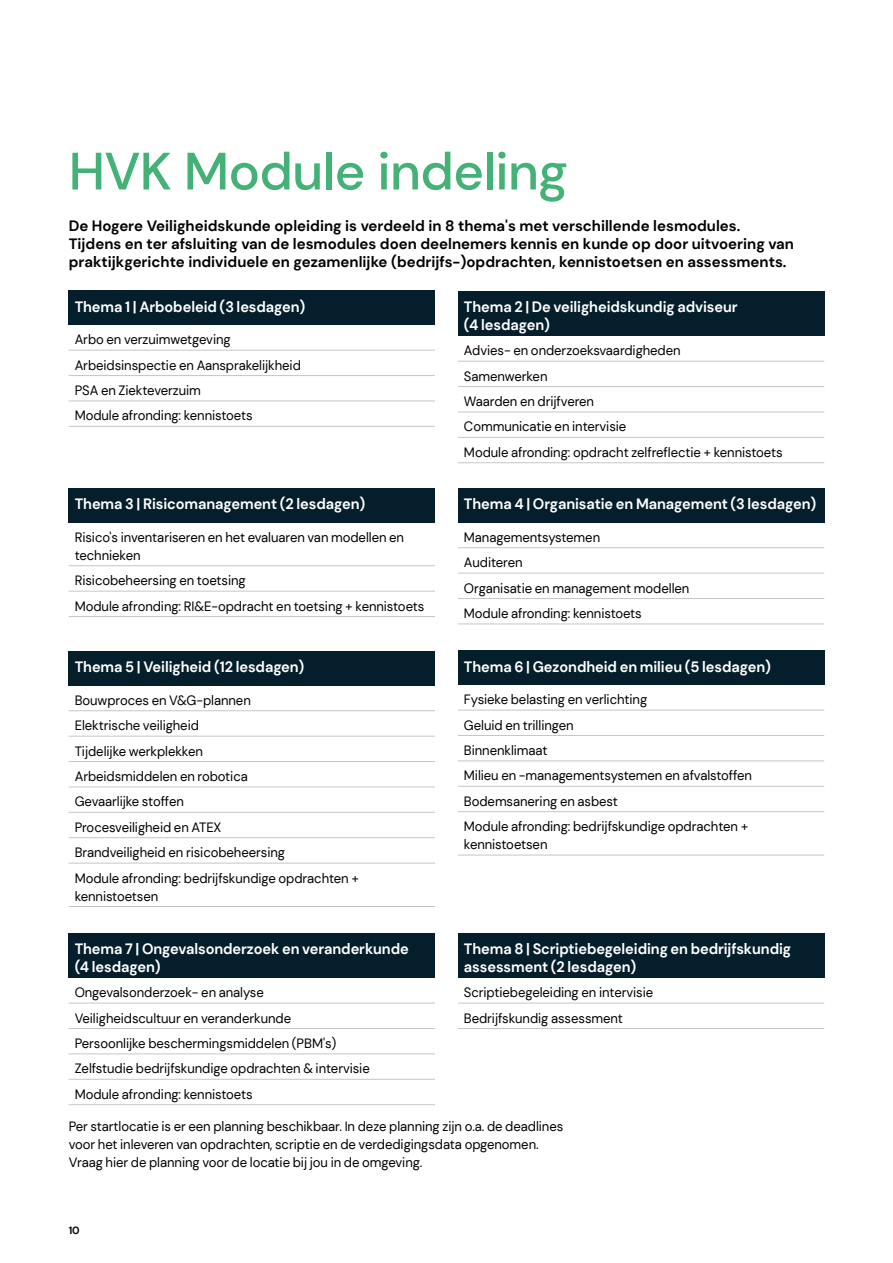
<style>
.page{position:relative;width:893px;height:1263px;background:#fff}
.page>*{position:absolute;margin:0;border:0;box-sizing:border-box;transform-origin:0 0}
.t1{font:500 52.5px "DM Sans";letter-spacing:-.01em;color:#44b276}
.t2{font:700 15px/18px "DM Sans";letter-spacing:-.005em;color:#fff}
.t3{font:700 15px/18px "DM Sans";color:#000}
.t4{font:13.5px/25.3px "DM Sans";letter-spacing:-.005em;color:#000}
.t5{font:700 10.5px "DM Sans";color:#000}
</style>
<div class="page">
<div style="left:69px;top:291px;width:366px;height:34px;background:#041e2b"></div>
<hr style="left:69px;top:350px;width:366px;height:1px;background:#c5c7c7">
<hr style="left:69px;top:375px;width:366px;height:1px;background:#c5c7c7">
<hr style="left:69px;top:401px;width:366px;height:1px;background:#c5c7c7">
<hr style="left:69px;top:426px;width:366px;height:1px;background:#c5c7c7">
<div style="left:69px;top:488px;width:366px;height:34px;background:#041e2b"></div>
<hr style="left:69px;top:565px;width:366px;height:1px;background:#c5c7c7">
<hr style="left:69px;top:591px;width:366px;height:1px;background:#c5c7c7">
<hr style="left:69px;top:616px;width:366px;height:1px;background:#c5c7c7">
<div style="left:69px;top:651px;width:366px;height:34px;background:#041e2b"></div>
<hr style="left:69px;top:710px;width:366px;height:1px;background:#c5c7c7">
<hr style="left:69px;top:736px;width:366px;height:1px;background:#c5c7c7">
<hr style="left:69px;top:761px;width:366px;height:1px;background:#c5c7c7">
<hr style="left:69px;top:786px;width:366px;height:1px;background:#c5c7c7">
<hr style="left:69px;top:812px;width:366px;height:1px;background:#c5c7c7">
<hr style="left:69px;top:837px;width:366px;height:1px;background:#c5c7c7">
<hr style="left:69px;top:863px;width:366px;height:1px;background:#c5c7c7">
<hr style="left:69px;top:906px;width:366px;height:1px;background:#c5c7c7">
<div style="left:458px;top:291px;width:366px;height:45px;background:#041e2b"></div>
<hr style="left:458px;top:361px;width:366px;height:1px;background:#c5c7c7">
<hr style="left:458px;top:386px;width:366px;height:1px;background:#c5c7c7">
<hr style="left:458px;top:412px;width:366px;height:1px;background:#c5c7c7">
<hr style="left:458px;top:437px;width:366px;height:1px;background:#c5c7c7">
<hr style="left:458px;top:462px;width:366px;height:1px;background:#c5c7c7">
<div style="left:458px;top:488px;width:366px;height:34px;background:#041e2b"></div>
<hr style="left:458px;top:547px;width:366px;height:1px;background:#c5c7c7">
<hr style="left:458px;top:573px;width:366px;height:1px;background:#c5c7c7">
<hr style="left:458px;top:598px;width:366px;height:1px;background:#c5c7c7">
<hr style="left:458px;top:623px;width:366px;height:1px;background:#c5c7c7">
<div style="left:458px;top:651px;width:366px;height:34px;background:#041e2b"></div>
<hr style="left:458px;top:710px;width:366px;height:1px;background:#c5c7c7">
<hr style="left:458px;top:735px;width:366px;height:1px;background:#c5c7c7">
<hr style="left:458px;top:760px;width:366px;height:1px;background:#c5c7c7">
<hr style="left:458px;top:786px;width:366px;height:1px;background:#c5c7c7">
<hr style="left:458px;top:811px;width:366px;height:1px;background:#c5c7c7">
<hr style="left:458px;top:855px;width:366px;height:1px;background:#c5c7c7">
<div style="left:69px;top:933px;width:366px;height:45px;background:#041e2b"></div>
<hr style="left:69px;top:1003px;width:366px;height:1px;background:#c5c7c7">
<hr style="left:69px;top:1028px;width:366px;height:1px;background:#c5c7c7">
<hr style="left:69px;top:1053px;width:366px;height:1px;background:#c5c7c7">
<hr style="left:69px;top:1079px;width:366px;height:1px;background:#c5c7c7">
<hr style="left:69px;top:1104px;width:366px;height:1px;background:#c5c7c7">
<div style="left:458px;top:933px;width:366px;height:45px;background:#041e2b"></div>
<hr style="left:458px;top:1003px;width:366px;height:1px;background:#c5c7c7">
<hr style="left:458px;top:1028px;width:366px;height:1px;background:#c5c7c7">
<h1 class="t1" style="left:69px;top:138px;width:501px">HVK Module indeling</h1>
<p class="t3" style="left:69px;top:216px;width:727px">De Hogere Veiligheidskunde opleiding is verdeeld in 8 thema's met verschillende lesmodules.<br>Tijdens en ter afsluiting van de lesmodules doen deelnemers kennis en kunde op door uitvoering van praktijkgerichte individuele en gezamenlijke (bedrijfs-)opdrachten, kennistoetsen en assessments.</p>
<p class="t2" style="left:75px;top:297px;width:232px">Thema 1 | Arbobeleid (3 lesdagen)</p>
<p class="t4" style="left:75px;top:327px;width:228px">Arbo en verzuimwetgeving<br>Arbeidsinspectie en Aansprakelijkheid<br>PSA en Ziekteverzuim<br>Module afronding: kennistoets</p>
<p class="t2" style="left:464px;top:297px;width:275px">Thema 2 | De veiligheidskundig adviseur (4 lesdagen)</p>
<p class="t4" style="left:464px;top:338px;width:320px">Advies- en onderzoeksvaardigheden<br>Samenwerken<br>Waarden en drijfveren<br>Communicatie en intervisie<br>Module afronding: opdracht zelfreflectie + kennistoets</p>
<p class="t2" style="left:464px;top:495px;width:354px">Thema 4 | Organisatie en Management (3 lesdagen)</p>
<p class="t4" style="left:464px;top:524px;width:227px">Managementsystemen<br>Auditeren<br>Organisatie en management modellen<br>Module afronding: kennistoets</p>
<p class="t2" style="left:464px;top:657px;width:309px">Thema 6 | Gezondheid en milieu (5 lesdagen)</p>
<p class="t4" style="left:464px;top:687px;width:290px">Fysieke belasting en verlichting<br>Geluid en trillingen<br>Binnenklimaat<br>Milieu en -managementsystemen en afvalstoffen<br>Bodemsanering en asbest<br>Module afronding: bedrijfskundige opdrachten +</p>
<p class="t4" style="left:464px;top:832px;width:85px">kennistoetsen</p>
<p class="t2" style="left:75px;top:495px;width:292px">Thema 3 | Risicomanagement (2 lesdagen)</p>
<p class="t4" style="left:75px;top:528px;width:331px;line-height:18px">Risico's inventariseren en het evaluaren van modellen en technieken</p>
<p class="t4" style="left:75px;top:568px;width:351px">Risicobeheersing en toetsing<br>Module afronding: RI&amp;E-opdracht en toetsing + kennistoets</p>
<p class="t2" style="left:75px;top:658px;width:231px">Thema 5 | Veiligheid (12 lesdagen)</p>
<p class="t4" style="left:75px;top:687px;width:286px">Bouwproces en V&amp;G-plannen<br>Elektrische veiligheid<br>Tijdelijke werkplekken<br>Arbeidsmiddelen en robotica<br>Gevaarlijke stoffen<br>Procesveiligheid en ATEX<br>Brandveiligheid en risicobeheersing<br>Module afronding: bedrijfskundige opdrachten +</p>
<p class="t4" style="left:75px;top:883px;width:85px">kennistoetsen</p>
<p class="t2" style="left:75px;top:939px;width:336px">Thema 7 | Ongevalsonderzoek en veranderkunde (4 lesdagen)</p>
<p class="t4" style="left:75px;top:980px;width:297px">Ongevalsonderzoek- en analyse Veiligheidscultuur en veranderkunde<br>Persoonlijke beschermingsmiddelen (PBM's)<br>Zelfstudie bedrijfskundige opdrachten &amp; intervisie Module afronding: kennistoets</p>
<p class="t2" style="left:464px;top:939px;width:329px">Thema 8 | Scriptiebegeleiding en bedrijfskundig assessment (2 lesdagen)</p>
<p class="t4" style="left:464px;top:980px;width:191px">Scriptiebegeleiding en intervisie<br>Bedrijfskundig assessment</p>
<p class="t4" style="left:69px;top:1117px;width:496px;line-height:18px">Per startlocatie is er een planning beschikbaar. In deze planning zijn o.a. de deadlines voor het inleveren van opdrachten, scriptie en de verdedigingsdata opgenomen.<br>Vraag hier de planning voor de locatie bij jou in de omgeving.</p>
<p class="t5" style="left:69px;top:1223px;width:13px">10</p>
</div>
